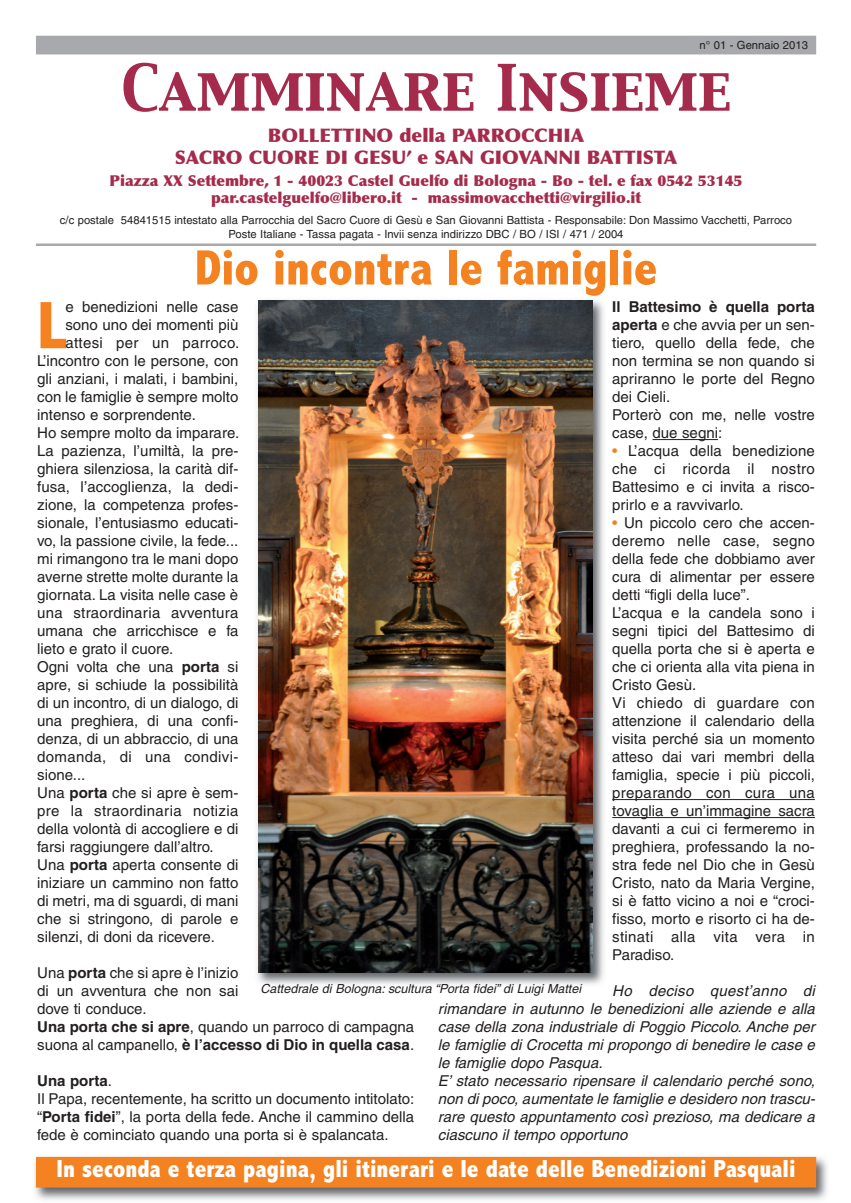
<style>
.page{position:relative;width:851px;height:1203px;background:#fff}
.page>*{position:absolute;margin:0;border:0;box-sizing:border-box;transform-origin:0 0}
.t1{font:800 condensed 67.75px "Abadi";color:#f58220}
.t2{font:56.25px "Capitals";color:#a52b4c}
.t3{font:800 condensed 50px "Abadi";color:#f58220}
.t4{font:800 condensed 25px "Abadi";color:#fff}
.t5{font:900 18.75px/22.5px "Optima";color:#a52b4c;text-align:center}
.t6{font:15px/18px "Helvetica";color:#231f20}
.t7{font:italic 15px/18px "Helvetica";color:#231f20}
.t8{font:900 15px/17.5px "Optima";color:#a52b4c;text-align:center}
.t9{font:15px "Helvetica";letter-spacing:.02em;color:#231f20}
.t10{font:italic 12.5px "Helvetica";color:#231f20}
.t11{font:11.25px/13.5px "Helvetica";color:#231f20;text-align:center}
.s1{font-weight:700}
.s2{color:#f58220}
</style>
<div class="page">
<div style="left:36px;top:36px;width:779px;height:18px;background:#a8a9ad"></div>
<hr style="left:36px;top:244px;width:779px;height:2px;background:#a8a9ad">
<hr style="left:652px;top:439px;width:65px;height:1px;background:#231f20">
<hr style="left:612px;top:799px;width:202px;height:1px;background:#231f20">
<hr style="left:612px;top:817px;width:202px;height:1px;background:#231f20">
<img style="left:35px;top:1156px;width:792px;height:44px">
<div style="left:37px;top:1158px;width:777px;height:28px;background:#f58220"></div>
<div style="left:36px;top:1157px;width:779px;height:31px;border:1px solid #f58220"></div>
<img style="left:257px;top:295px;width:347px;height:690px">
<img style="left:258px;top:300px;width:334px;height:672px">
<p class="t11" style="left:699px;top:39px;width:110px">n° 01 - Gennaio 2013</p>
<h2 class="t2" style="left:121px;top:58px;width:611px">Camminare Insieme</h2>
<p class="t5" style="left:175px;top:126px;width:504px">BOLLETTINO della PARROCCHIA<br>SACRO CUORE DI GESU’ e SAN GIOVANNI BATTISTA</p>
<p class="t8" style="left:110px;top:173px;width:634px">Piazza XX Settembre, 1 - 40023 Castel Guelfo di Bologna - Bo - tel. e fax 0542 53145 par.castelguelfo@libero.it - massimovacchetti@virgilio.it</p>
<p class="t11" style="left:60px;top:214px;width:733px">c/c postale 54841515 intestato alla Parrocchia del Sacro Cuore di Gesù e San Giovanni Battista - Responsabile: Don Massimo Vacchetti, Parroco<br>Poste Italiane - Tassa pagata - Invii senza indirizzo DBC / BO / ISI / 471 / 2004</p>
<h3 class="t3" style="left:195px;top:250px;width:464px">Dio incontra le famiglie</h3>
<p class="t6" style="left:612px;top:299px;width:204px"><span class="s1">Il Battesimo è quella porta aperta</span> e che avvia per un sen&shy;tiero, quello della fede, che non termina se non quando si apriranno le porte del Regno dei Cieli.<br>Porterò con me, nelle vostre case, due segni:</p>
<p class="t6" style="left:612px;top:443px;width:204px;text-align:justify"><span class="s2">•</span> L’acqua della benedizione che ci ricorda il nostro Battesimo e ci invita a risco&shy;prirlo e a ravvivarlo.</p>
<p class="t6" style="left:612px;top:515px;width:204px"><span class="s2">•</span> Un piccolo cero che accen&shy;deremo nelle case, segno della fede che dobbiamo aver cura di alimentar per essere detti “figli della luce”.<br>L’acqua e la candela sono i segni tipici del Battesimo di quella porta che si è aperta e che ci orienta alla vita piena in<br>Cristo Gesù.<br>Vi chiedo di guardare con attenzione il calendario della visita perché sia un momento atteso dai vari membri della famiglia, specie i più piccoli, preparando con cura una tovaglia e un’immagine sacra davanti a cui ci fermeremo in preghiera, professando la no&shy;stra fede nel Dio che in Gesù<br>Cristo, nato da Maria Vergine, si è fatto vicino a noi e “croci&shy;fisso, morto e risorto ci ha de&shy;stinati alla vita vera in<br>Paradiso.</p>
<p class="t7" style="left:438px;top:983px;width:381px;text-indent:174px">Ho deciso quest’anno di rimandare in autunno le benedizioni alle aziende e alla case della zona industriale di Poggio Piccolo. Anche per le famiglie di Crocetta mi propongo di benedire le case e le famiglie dopo Pasqua.<br>E’ stato necessario ripensare il calendario perché sono, non dipoco,aumentate le famiglie e desidero non trascu&shy;rare questo appuntamento così prezioso, ma dedicare a ciascuno il tempo opportuno</p>
<h1 class="t1" style="left:37px;top:302px;width:30px">L</h1>
<p class="t6" style="left:65px;top:299px;width:174px">e benedizioni nelle case</p>
<p class="t6" style="left:65px;top:317px;width:174px">sono uno dei momenti più</p>
<p class="t9" style="left:65px;top:337px;width:175px">attesi per un parroco.</p>
<p class="t6" style="left:37px;top:353px;width:203px">L’incontro con le persone, con</p>
<p class="t6" style="left:37px;top:371px;width:203px">gli anziani, i malati, i bambini,</p>
<p class="t6" style="left:37px;top:389px;width:203px">con le famiglie è sempre molto</p>
<p class="t6" style="left:37px;top:407px;width:160px">intenso e sorprendente.</p>
<p class="t6" style="left:37px;top:425px;width:203px">Ho sempre molto da imparare.</p>
<p class="t6" style="left:37px;top:443px;width:203px">La pazienza, l’umiltà, la pre-</p>
<p class="t6" style="left:37px;top:461px;width:203px">ghiera silenziosa, la carità dif-</p>
<p class="t6" style="left:37px;top:479px;width:203px">fusa, l’accoglienza, la dedi-</p>
<p class="t6" style="left:37px;top:497px;width:203px">zione, la competenza profes-</p>
<p class="t6" style="left:37px;top:515px;width:203px">sionale, l’entusiasmo educati-</p>
<p class="t6" style="left:37px;top:533px;width:203px">vo, la passione civile, la fede...</p>
<p class="t6" style="left:37px;top:551px;width:203px">mi rimangono tra le mani dopo</p>
<p class="t6" style="left:37px;top:569px;width:203px">averne strette molte durante la</p>
<p class="t6" style="left:37px;top:587px;width:202px">giornata. La visita nelle case è</p>
<p class="t9" style="left:37px;top:607px;width:203px">una straordinaria avventura</p>
<p class="t6" style="left:37px;top:623px;width:203px">umana che arricchisce e fa</p>
<p class="t6" style="left:37px;top:641px;width:138px">lieto e grato il cuore.</p>
<p class="t6" style="left:37px;top:659px;width:203px">Ogni volta che una <span class="s1">porta</span> si</p>
<p class="t6" style="left:37px;top:677px;width:203px">apre, si schiude la possibilità</p>
<p class="t6" style="left:37px;top:695px;width:203px">di un incontro, di un dialogo, di</p>
<p class="t6" style="left:37px;top:713px;width:203px">una preghiera, di una confi-</p>
<p class="t6" style="left:37px;top:731px;width:203px">denza, di un abbraccio, di una</p>
<p class="t9" style="left:37px;top:751px;width:203px">domanda, di una condivi-</p>
<p class="t6" style="left:37px;top:767px;width:50px">sione...</p>
<p class="t6" style="left:37px;top:785px;width:203px">Una <span class="s1">porta</span> che si apre è sem-</p>
<p class="t9" style="left:37px;top:805px;width:203px">pre la straordinaria notizia</p>
<p class="t6" style="left:37px;top:821px;width:203px">della volontà di accogliere e di</p>
<p class="t6" style="left:37px;top:839px;width:178px">farsi raggiungere dall’altro.</p>
<p class="t6" style="left:37px;top:857px;width:203px">Una <span class="s1">porta</span> aperta consente di</p>
<p class="t6" style="left:37px;top:875px;width:203px">iniziare un cammino non fatto</p>
<p class="t6" style="left:37px;top:893px;width:203px">di metri, ma di sguardi, di mani</p>
<p class="t6" style="left:37px;top:911px;width:203px">che si stringono, di parole e</p>
<p class="t6" style="left:37px;top:929px;width:179px">silenzi, di doni da ricevere.</p>
<p class="t6" style="left:37px;top:965px;width:378px">Una <span class="s1">porta</span> che si apre è l’inizio<br>di un avventura che non sai<br>dove ti conduce.<br><span class="s1">Una porta che si apre</span>, quando un parroco di campagna suona al campanello, <span class="s1">è l’accesso di Dio in quella casa</span>.</p>
<p class="t6" style="left:37px;top:1073px;width:378px"><span class="s1">Una porta</span>.<br>Il Papa, recentemente, ha scritto un documento intitolato: “<span class="s1">Porta fidei</span>”, la porta della fede. Anche il cammino della fede è cominciato quando una porta si è spalancata.</p>
<p class="t10" style="left:260px;top:984px;width:324px">Cattedrale di Bologna:scultura “Porta fidei” di Luigi Mattei</p>
<h3 class="t4" style="left:57px;top:1160px;width:740px">In seconda e terza pagina, gli itinerari e le date delle Benedizioni Pasquali</h3>
</div>
